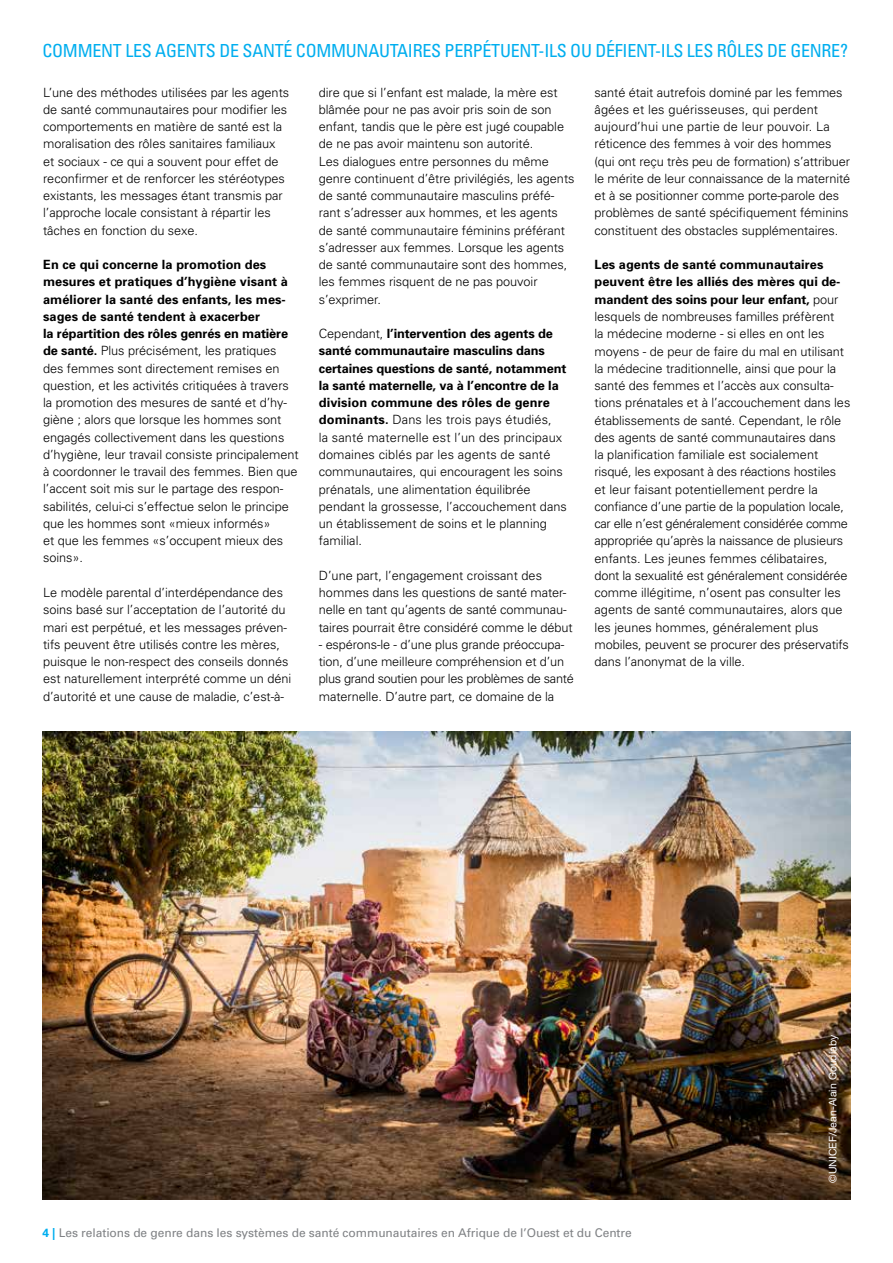
<style>
.page{position:relative;width:893px;height:1263px;background:#fff}
.page>*{position:absolute;margin:0;border:0;box-sizing:border-box;transform-origin:0 0}
.t1{font:condensed 18px "Univers";letter-spacing:-.015em;color:#00aeef}
.t2{font:300 12.75px/17.2px "Univers";letter-spacing:-.005em;color:#000}
.t3{font:12px "Univers";letter-spacing:-.005em;color:#808285}
.t4{font:10.5px "Helvetica Neue";color:#fff}
.s1{font-weight:700}
.s2{font-weight:700;color:#00aeef}
</style>
<div class="page">
<img style="left:43px;top:731px;width:807px;height:468px">
<h1 class="t1" style="left:43px;top:39px;width:807px">COMM ENT LES AGENTS DE SANTÉ COMM UNAUTAIRES PERPÉTUENT-ILS OU DÉFIENT-ILS LES RÔLES DE GENRE?</h1>
<p class="t2" style="left:43px;top:84px;width:248px">L’une des méthodes utilisées par les agents de santé communautaires pour modifier les comportements en matière de santé est la moralisation des rôles sanitaires familiaux et sociaux - ce qui a souvent pour effet de reconfirmer et de renforcer les stéréotypes existants, les messages étant transmis par l’approche locale consistant à répartir les tâches en fonction du sexe.</p>
<p class="t2" style="left:43px;top:256px;width:257px"><span class="s1">En ce qui concerne la promotion des mesures et pratiques d’hygiène visant à améliorer la santé des enfants, les mes&shy;sages de santé tendent à exacerber<br>la répartition des rôles genrés en matière de santé.</span> Plus précisément, les pratiques des femmes sont directement remises en question, et les activités critiquées à travers la promotion des mesures de santé et d’hy&shy;giène ; alors que lorsque les hommes sont engagés collectivement dans les questions d’hygiène, leur travail consiste principalement à coordonner le travail des femmes. Bien que l’accent soit mis sur le partage des respon&shy;sabilités, celui-ci s’effectue selon le principe que les hommes sont «mieux informés»<br>et que les femmes «s’occupent mieux des soins».</p>
<p class="t2" style="left:43px;top:584px;width:250px">Le modèle parental d’interdépendance des soins basé sur l’acceptation de l’autorité du mari est perpétué, et les messages préven&shy;tifs peuvent être utilisés contre les mères, puisque le non-respect des conseils donnés est naturellement interprété comme un déni d’autorité et une cause de maladie, c’est-à-</p>
<p class="t2" style="left:319px;top:84px;width:257px">dire que si l’enfant est malade, la mère est blâmée pour ne pas avoir pris soin de son enfant, tandis que le père est jugé coupable de ne pas avoir maintenu son autorité.<br>Les dialogues entre personnes du même genre continuent d’être privilégiés, les agents de santé communautaire masculins préfé&shy;rant s’adresser aux hommes, et les agents de santé communautaire féminins préférant s’adresser aux femmes. Lorsque les agents de santé communautaire sont des hommes, les femmes risquent de ne pas pouvoir s’exprimer.</p>
<p class="t2" style="left:319px;top:325px;width:250px">Cependant, <span class="s1">l’intervention des agents de santé communautaire masculins dans certaines questions de santé, notamment la santé maternelle, va à l’encontre de la division commune des rôles de genre dominants.</span> Dans les trois pays étudiés,<br>la santé maternelle est l’un des principaux domaines ciblés par les agents de santé communautaires, qui encouragent les soins prénatals, une alimentation équilibrée pendant la grossesse, l’accouchement dans un établissement de soins et le planning familial.</p>
<p class="t2" style="left:319px;top:567px;width:255px">D’une part, l’engagement croissant des hommes dans les questions de santé mater&shy;nelle en tant qu’agents de santé communau&shy;taires pourrait être considéré comme le début</p>
<p class="t2" style="left:319px;top:636px;width:256px">- espérons-le - d’une plus grande préoccupa&shy;tion, d’une meilleure compréhension et d’un plus grand soutien pour les problèmes de santé maternelle. D’autre part, ce domaine de la</p>
<p class="t2" style="left:594px;top:84px;width:257px">santé était autrefois dominé par les femmes âgées et les guérisseuses, qui perdent aujourd’hui une partie de leur pouvoir. La réticence des femmes à voir des hommes (qui ont reçu très peu de formation) s’attribuer le mérite de leur connaissance de la maternité et à se positionner comme porte-parole des problèmes de santé spécifiquement féminins constituent des obstacles supplémentaires.</p>
<p class="t2" style="left:594px;top:256px;width:257px"><span class="s1">Les agents de santé communautaires peuvent être les alliés des mères qui de&shy;mandent des soins pour leur enfant,</span> pour lesquels de nombreuses familles préfèrent<br>la médecine moderne - si elles en ont les moyens - de peur de faire du mal en utilisant la médecine traditionnelle, ainsi que pour la santé des femmes et l’accès aux consulta&shy;tions prénatales et à l’accouchement dans les établissements de santé. Cependant, le rôle des agents de santé communautaires dans<br>la planification familiale est socialement risqué, les exposant à des réactions hostiles et leur faisant potentiellement perdre la confiance d’une partie de la population locale, car elle n’est généralement considérée comme appropriée qu’après la naissance de plusieurs enfants. Les jeunes femmes célibataires, dont la sexualité est généralement considérée comme illégitime, n’osent pas consulter les agents de santé communautaires, alors que les jeunes hommes, généralement plus mobiles, peuvent se procurer des préservatifs dans l’anonymat de la ville.</p>
<p class="t4" style="left:827px;top:1183px;width:149px;rotate:-90deg">©UNICEF/Jean-Alain Goudiaby</p>
<p class="t3" style="left:42px;top:1226px;width:591px"><span class="s2">4 |</span> Les relations de genre dans les systèmes de santé communautaires en Afrique de l’Ouest et du Centre</p>
</div>
